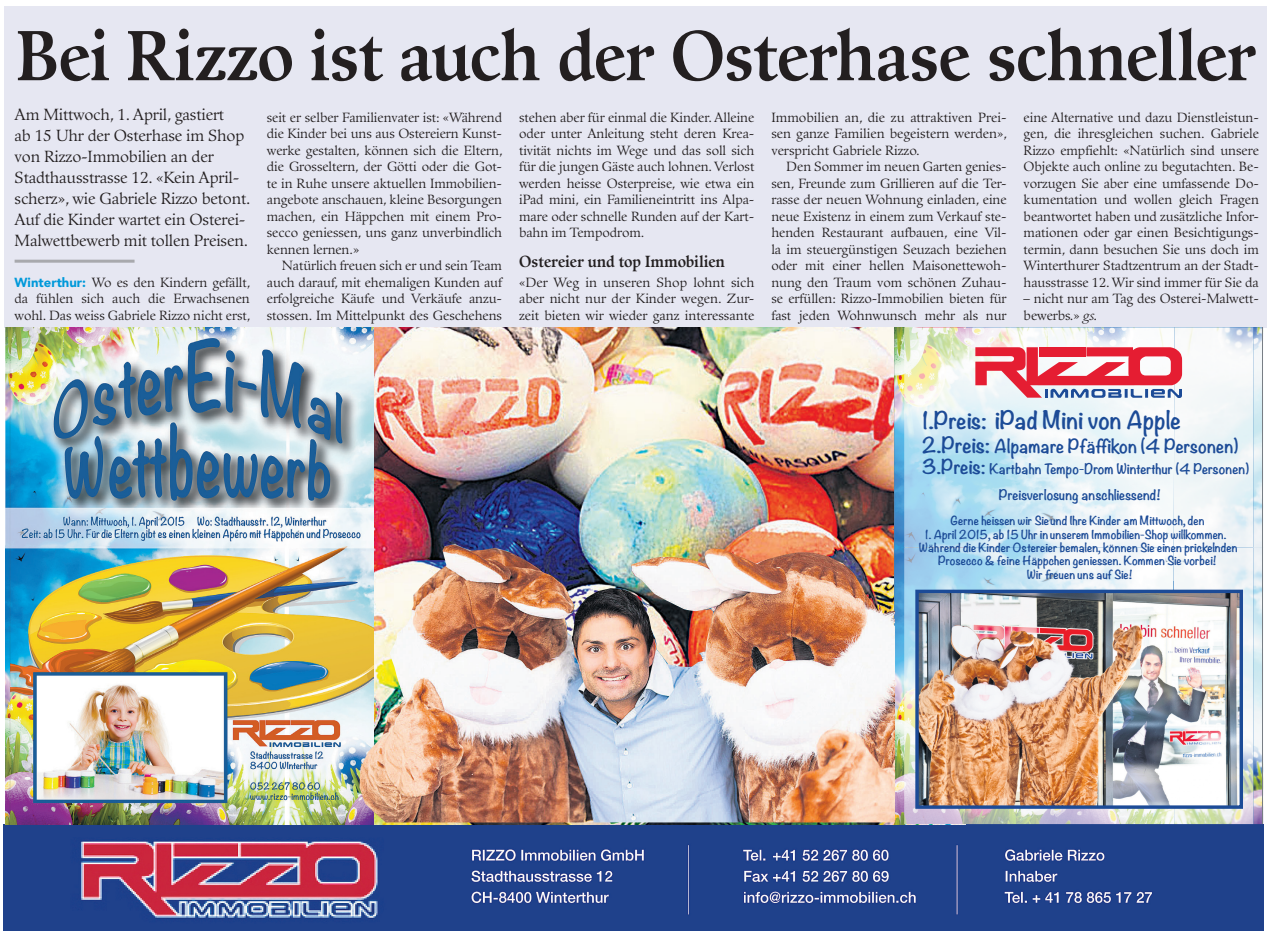
<style>
.page{position:relative;width:1268px;height:934px;background:#fff}
.page>*{position:absolute;margin:0;border:0;box-sizing:border-box;transform-origin:0 0}
.t1{font:700 69px "Guardi LT Std";letter-spacing:-.01em;color:#231f20;scale:.9 1}
.t2{font:700 22.2px "Noteworthy";color:#1c4b97}
.t3{font:700 17.1px "Noteworthy";color:#1c4b97}
.t4{font:15.75px/21px "Guardi LT Std";letter-spacing:-.01em;color:#231f20}
.t5{font:700 15.75px "Guardi LT Std";letter-spacing:.005em;color:#231f20;scale:.9 1}
.t6{font:13.05px/16.5px "Guardi LT Std";letter-spacing:-.005em;color:#231f20;text-align:justify}
.t7{font:700 12.9px "Noteworthy";color:#1c4b97}
.t8{font:700 11.1px/13.4px "Noteworthy";color:#1c4b97;text-align:center}
.s1{font-family:"Avenir LT Std";font-weight:900;color:#0099da}
.s2{font-style:italic}
.s3{font-size:21.3px}
.s4{font-size:19.65px}
.s5{font-size:18px}
</style>
<div class="page">
<div style="left:4px;top:6px;width:1262px;height:321px;background:#e6e7f2"></div>
<img style="left:4px;top:824px;width:1258px;height:106px">
<img style="left:373px;top:327px;width:521px;height:497px">
<img style="left:5px;top:327px;width:368px;height:497px">
<img style="left:894px;top:327px;width:10px;height:497px">
<img style="left:1253px;top:327px;width:9px;height:497px">
<img style="left:904px;top:548px;width:349px;height:276px">
<img style="left:904px;top:327px;width:269px;height:221px">
<img style="left:1173px;top:327px;width:80px;height:221px">
<hr style="left:1262px;top:327px;width:1px;height:497px;background:#787e85">
<img style="left:919px;top:593px;width:319px;height:212px">
<div style="left:915px;top:589px;width:327px;height:220px;border:3px solid #1c4b97"></div>
<svg style="left:975px;top:347px;width:206px;height:51px"></svg>
<img style="left:359px;top:544px;width:536px;height:278px">
<hr style="left:15px;top:260px;width:119px;height:3px;background:#a8a9ad">
<h1 class="t1" style="left:16px;top:13px;width:1379px">Bei Rizzo ist auch der Osterhase schneller</h1>
<p class="t4" style="left:15px;top:104px;width:237px">Am Mittwoch, 1. April, gastiert<br>ab 15 Uhr der Osterhase im Shop von Rizzo-Immobilien an der Stadthausstrasse 12. «Kein April&shy;scherz», wie Gabriele Rizzo betont.<br>Auf die Kinder wartet ein Osterei-Malwettbewerb mit tollen Preisen.</p>
<p class="t6" style="left:15px;top:274px;width:237px"><span class="s1">Winterthur:</span> Wo es den Kindern gefällt, da fühlen sich auch die Erwachsenen wohl. Das weiss Gabriele Rizzo nicht erst,</p>
<p class="t6" style="left:519px;top:109px;width:237px">stehen aber für einmal die Kinder. Alleine oder unter Anleitung steht deren Krea&shy;tivität nichts im Wege und das soll sich für die jungen Gäste auch lohnen. Verlost werden heisse Osterpreise, wie etwa ein iPad mini, ein Familieneintritt ins Alpa&shy;mare oder schnelle Runden auf der Kart&shy;bahn im Tempodrom.</p>
<p class="t5" style="left:519px;top:252px;width:230px">Ostereier und top Immobilien</p>
<p class="t6" style="left:519px;top:274px;width:237px">«Der Weg in unseren Shop lohnt sich aber nicht nur der Kinder wegen. Zur&shy;zeit bieten wir wieder ganz interessante</p>
<p class="t6" style="left:1023px;top:109px;width:237px">eine Alternative und dazu Dienstleistun&shy;gen, die ihresgleichen suchen. Gabriele Rizzo empfiehlt: «Natürlich sind unsere Objekte auch online zu begutachten. Be&shy;vorzugen Sie aber eine umfassende Do&shy;kumentation und wollen gleich Fragen beantwortet haben und zusätzliche Infor&shy;mationen oder gar einen Besichtigungs&shy;termin, dann besuchen Sie uns doch im Winterthurer Stadtzentrum an der Stadt&shy;hausstrasse 12. Wir sind immer für Sie da</p>
<p class="t6" style="left:1023px;top:290px;width:237px">– nicht nur am Tag des Osterei-Malwett&shy;bewerbs.» <span class="s2">gs.</span></p>
<p class="t6" style="left:267px;top:109px;width:237px">seit er selber Familienvater ist: «Während die Kinder bei uns aus Ostereiern Kunst&shy;werke gestalten, können sich die Eltern, die Grosseltern, der Götti oder die Got&shy;te in Ruhe unsere aktuellen Immobilien&shy;angebote anschauen, kleine Besorgungen machen, ein Häppchen mit einem Pro&shy;secco geniessen, uns ganz unverbindlich kennen lernen.»</p>
<p class="t6" style="left:267px;top:257px;width:237px;text-indent:15px">Natürlich freuen sich er und sein Team auch darauf, mit ehemaligen Kunden auf erfolgreiche Käufe und Verkäufe anzu&shy;stossen. Im Mittelpunkt des Geschehens</p>
<p class="t6" style="left:771px;top:109px;width:237px">Immobilien an, die zu attraktiven Prei&shy;sen ganze Familien begeistern werden», verspricht Gabriele Rizzo.</p>
<p class="t6" style="left:771px;top:159px;width:237px;text-indent:15px">Den Sommer im neuen Garten genies&shy;sen, Freunde zum Grillieren auf die Ter&shy;rasse der neuen Wohnung einladen, eine neue Existenz in einem zum Verkauf ste&shy;henden Restaurant aufbauen, eine Vil&shy;la im steuergünstigen Seuzach beziehen oder mit einer hellen Maisonettewoh&shy;nung den Traum vom schönen Zuhau&shy;se erfüllen: Rizzo-Immobilien bieten für fast jeden Wohnwunsch mehr als nur</p>
<h2 class="t2" style="left:922px;top:400px;width:260px"><span class="s3">1.Preis:</span> iPad Mini von Apple</h2>
<h3 class="t3" style="left:922px;top:430px;width:318px"><span class="s4">2.Preis:</span> Alpamare Pfäffikon (4 Personen)</h3>
<p class="t7" style="left:922px;top:457px;width:328px"><span class="s5">3.Preis:</span> Kartbahn Tempo-Drom Winterthur (4 Personen)</p>
<p class="t7" style="left:998px;top:483px;width:163px">Preisverlosung anschliessend!</p>
<p class="t8" style="left:950px;top:514px;width:255px">Gerne heissen wir Sie und Ihre Kinder am Mittwoch, den</p>
<p class="t8" style="left:918px;top:527px;width:320px">1. April 2015, ab 15 Uhr in unserem Immobilien-Shop willkommen.<br>Während die Kinder Ostereier bemalen, können Sie einen prickelnden Prosecco &amp; feine Häppchen geniessen. Kommen Sie vorbei!<br>Wir freuen uns auf Sie!</p>
</div>
